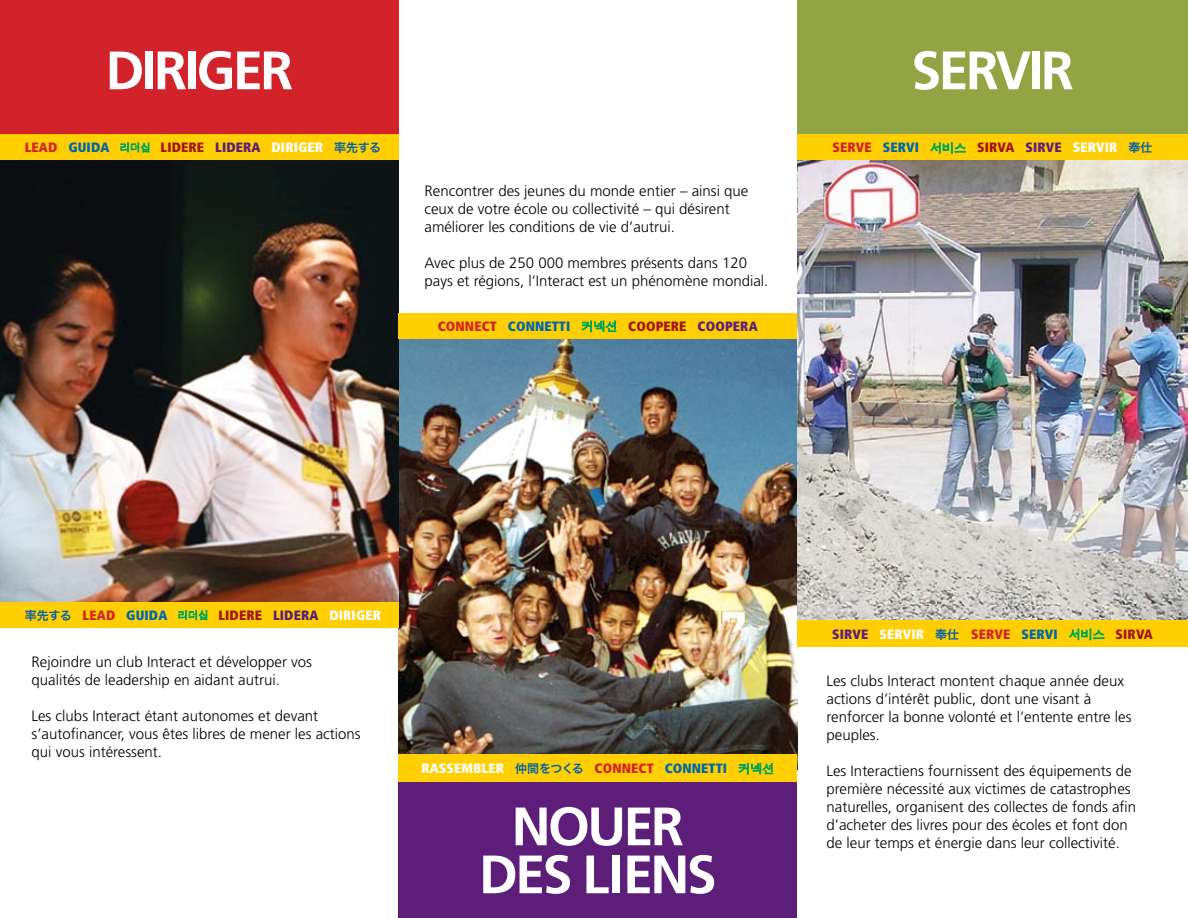
<style>
.page{position:relative;width:1188px;height:918px;background:#fff}
.page>*{position:absolute;margin:0;border:0;box-sizing:border-box;transform-origin:0 0}
.t1{font:700 54px/48px "Frutiger LT Std";letter-spacing:-.05em;color:#fff;text-align:right}
.t2{font:300 15px/18px "Frutiger LT Std";color:#000}
.t3{font:900 condensed 13.5px "Frutiger LT Std";letter-spacing:.01em;color:#fff}
.t4{font:900 condensed 13.5px "Frutiger LT Std";letter-spacing:.01em;color:#0067ab}
.t5{font:900 condensed 13.5px "Frutiger LT Std";letter-spacing:.01em;color:#5d1e79}
.t6{font:900 condensed 13.5px "Frutiger LT Std";letter-spacing:.01em;color:#a21418}
.t7{font:12px "Hira Kaku Pro W6";color:#0060a9}
.s1{color:#d2232a}
.s2{font-family:"Apple Gothic";font-weight:400;font-stretch:normal;font-size:12px;color:#00a65d}
.s3{color:#a21418}
.s4{color:#0067ab}
.s5{color:#5d1e79}
.s6{font-family:"Hira Kaku Pro W6";font-weight:400;font-stretch:normal;font-size:12px;color:#0060a9}
</style>
<div class="page">
<img style="left:399px;top:338px;width:398px;height:416px">
<img style="left:0;top:160px;width:399px;height:442px">
<img style="left:797px;top:160px;width:391px;height:460px">
<div style="left:0;top:0;width:399px;height:138px;background:#d2232a"></div>
<div style="left:797px;top:0;width:391px;height:138px;background:#93a445"></div>
<div style="left:398px;top:780px;width:399px;height:138px;background:#5d1e79"></div>
<div style="left:399px;top:754px;width:398px;height:28px;background:#ffcf01"></div>
<svg style="left:739px;top:763px;width:34px;height:11px"></svg>
<div style="left:398px;top:313px;width:399px;height:25px;background:#ffcf01"></div>
<svg style="left:582px;top:321px;width:34px;height:11px"></svg>
<div style="left:0;top:135px;width:399px;height:25px;background:#ffcf01"></div>
<svg style="left:120px;top:142px;width:30px;height:11px"></svg>
<div style="left:0;top:602px;width:399px;height:26px;background:#ffcf01"></div>
<svg style="left:178px;top:610px;width:30px;height:11px"></svg>
<div style="left:797px;top:135px;width:391px;height:25px;background:#ffcf01"></div>
<svg style="left:931px;top:142px;width:35px;height:12px"></svg>
<div style="left:797px;top:620px;width:391px;height:27px;background:#ffcf01"></div>
<svg style="left:1069px;top:628px;width:35px;height:12px"></svg>
<h1 class="t1" style="left:105px;top:47px;width:189px">DIRIGER</h1>
<h1 class="t1" style="left:911px;top:47px;width:164px">SERVIR</h1>
<p class="t4" style="left:25px;top:140px;width:86px"><span class="s1">LEAD</span> GUIDA</p>
<p class="t6" style="left:160px;top:140px;width:29px">LIDERE</p>
<p class="t5" style="left:215px;top:140px;width:30px">LIDERA</p>
<p class="t3" style="left:272px;top:140px;width:45px">DIRIGER</p>
<p class="t7" style="left:334px;top:137px;width:48px">率先する</p>
<p class="t2" style="left:424px;top:182px;width:325px">Rencontrer des jeunes du monde entier – ainsi que ceux de votre école ou collectivité – qui désirent améliorer les conditions de vie d’autrui.</p>
<p class="t2" style="left:424px;top:254px;width:345px">Avec plus de 250 000 membres présents dans 120 pays et régions, l’Interact est un phénomène mondial.</p>
<p class="t4" style="left:438px;top:318px;width:234px"><span class="s1">CONNECT</span> CONNETTI <span class="s2">커넥션</span> <span class="s3">COOPERE</span></p>
<p class="t5" style="left:698px;top:318px;width:45px">COOPERA</p>
<p class="t3" style="left:833px;top:139px;width:321px"><span class="s1">SERVE</span> <span class="s4">SERVI</span> <span class="s2">서비스</span> <span class="s3">SIRVA</span> <span class="s5">SIRVE</span> SERVIR <span class="s6">奉仕</span></p>
<p class="t4" style="left:25px;top:607px;width:144px"><span class="s6">率先する</span> <span class="s1">LEAD</span> GUIDA</p>
<p class="t6" style="left:218px;top:607px;width:29px">LIDERE</p>
<p class="t5" style="left:273px;top:607px;width:30px">LIDERA</p>
<p class="t3" style="left:330px;top:607px;width:45px">DIRIGER</p>
<p class="t2" style="left:32px;top:653px;width:282px">Rejoindre un club Interact et développer vos qualités de leadership en aidant autrui.</p>
<p class="t2" style="left:32px;top:707px;width:331px">Les clubs Interact étant autonomes et devant s’autofinancer, vous êtes libres de mener les actions qui vous intéressent.</p>
<p class="t3" style="left:421px;top:760px;width:354px">RASSEMBLER <span class="s6">仲間をつくる</span> <span class="s1">CONNECT</span> <span class="s4">CONNETTI</span> <span class="s2">커넥션</span></p>
<h1 class="t1" style="left:479px;top:803px;width:206px">NOUER<br>DES LIENS</h1>
<p class="t3" style="left:832px;top:626px;width:322px"><span class="s5">SIRVE</span> SERVIR <span class="s6">奉仕</span> <span class="s1">SERVE</span> <span class="s4">SERVI</span> <span class="s2">서비스</span> <span class="s3">SIRVA</span></p>
<p class="t2" style="left:826px;top:672px;width:307px">Les clubs Interact montent chaque année deux actions d’intérêt public, dont une visant à renforcer la bonne volonté et l’entente entre les peuples.</p>
<p class="t2" style="left:826px;top:762px;width:311px">Les Interactiens fournissent des équipements de première nécessité aux victimes de catastrophes naturelles, organisent des collectes de fonds afin d’acheter des livres pour des écoles et font don de leur temps et énergie dans leur collectivité.</p>
</div>
